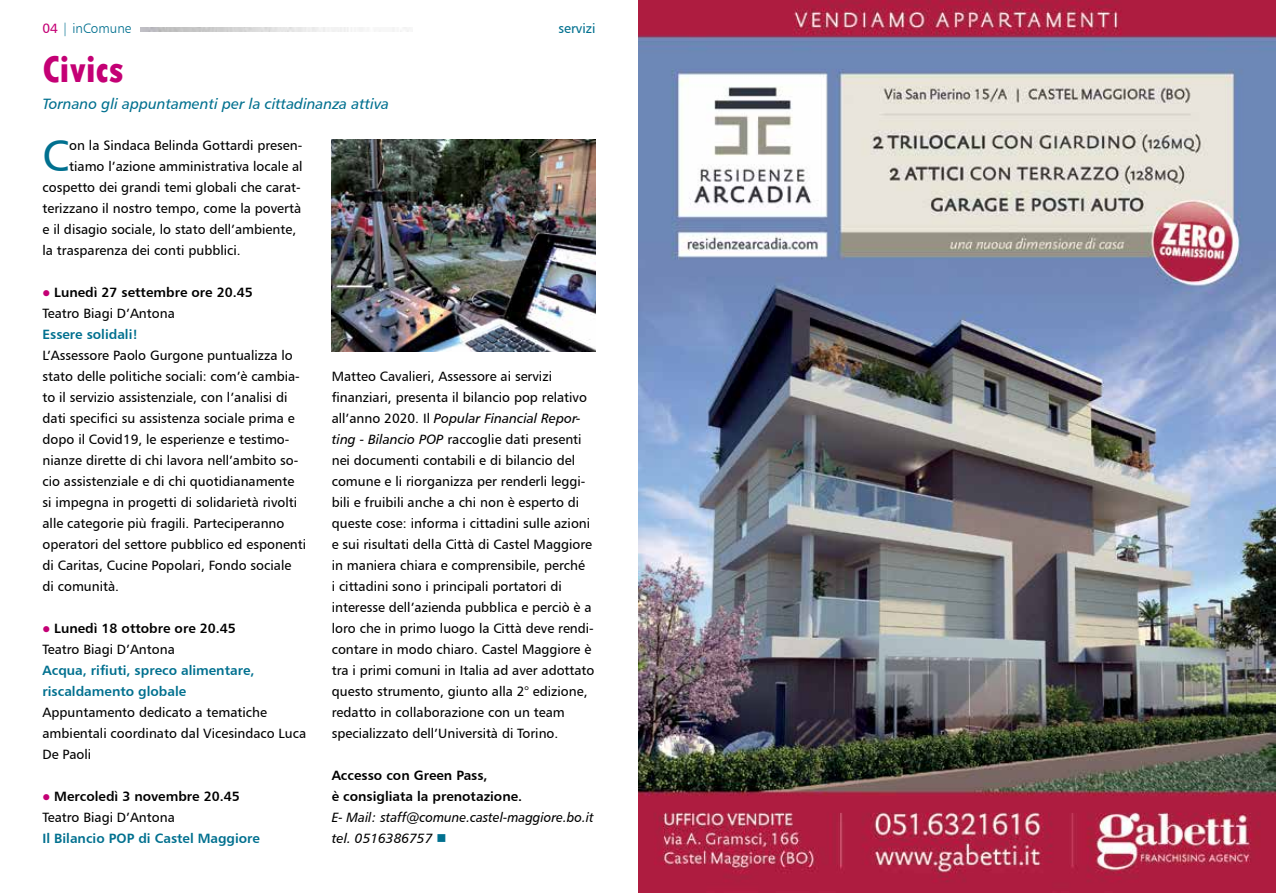
<style>
.page{position:relative;width:1276px;height:893px;background:#fff}
.page>*{position:absolute;margin:0;border:0;box-sizing:border-box;transform-origin:0 0}
.t1{font:43.8px "Humanist 777 BT Roman B";color:#00708f}
.t2{font:800 condensed 39px "Tw Cen";color:#c40075}
.t3{font:15px "Humanist 777 BT Italic B";color:#00708f}
.t4{font:13.5px/21px "Humanist 777 BT Roman B";color:#000}
.t5{font:13.5px/21px "Humanist 777 BT Bold B";color:#000}
.t6{font:13.5px/21px "Humanist 777 BT Bold B";color:#00708f}
.t7{font:13.5px/21px "Humanist 777 BT Italic B";color:#000;scale:.96 1}
.t8{font:13.5px "Humanist 777 BT Italic B";color:#000}
.t9{font:13.5px "Humanist 777 BT Light B";color:#00708f}
.t10{font:13.5px "Humanist 777 BT Roman B";color:#00708f}
.s1{font-family:"Humanist 777 BT Roman B";color:#c40075}
.s2{color:#c40075}
.s3{font-family:"Humanist 777 BT Roman B"}
.s4{font-family:"Humanist 777 BT Italic B"}
.s5{color:#00708f}
</style>
<div class="page">
<img style="left:140px;top:28px;width:269px;height:4px">
<img style="left:638px;top:0;width:638px;height:893px">
<img style="left:332px;top:139px;width:263px;height:213px">
<p class="t9" style="left:43px;top:20px;width:90px"><span class="s1">04</span> | inComune</p>
<p class="t10" style="left:558px;top:19px;width:39px">servizi</p>
<h2 class="t2" style="left:43px;top:47px;width:83px">Civics</h2>
<p class="t3" style="left:43px;top:95px;width:348px">Tornano gli appuntamenti per la cittadinanza attiva</p>
<h1 class="t1" style="left:43px;top:128px;width:28px">C</h1>
<p class="t4" style="left:69px;top:134px;width:235px">on la Sindaca Belinda Gottardi presen-</p>
<p class="t4" style="left:69px;top:155px;width:235px">tiamo l’azione amministrativa locale al</p>
<p class="t4" style="left:43px;top:176px;width:260px">cospetto dei grandi temi globali che carat-</p>
<p class="t4" style="left:43px;top:197px;width:260px">terizzano il nostro tempo, come la povertà</p>
<p class="t4" style="left:43px;top:218px;width:255px">e il disagio sociale, lo stato dell’ambiente,</p>
<p class="t4" style="left:43px;top:239px;width:200px">la trasparenza dei conti pubblici.</p>
<p class="t5" style="left:43px;top:281px;width:212px"><span class="s2">●</span> Lunedì 27 settembre ore 20.45</p>
<p class="t4" style="left:43px;top:302px;width:134px">Teatro Biagi D’Antona</p>
<p class="t6" style="left:43px;top:323px;width:97px">Essere solidali!</p>
<p class="t4" style="left:43px;top:344px;width:265px">L’Assessore Paolo Gurgone puntualizza lo stato delle politiche sociali: com’è cambia&shy;to il servizio assistenziale, con l’analisi di dati specifici su assistenza sociale prima e dopo il Covid19, le esperienze e testimo&shy;nianze dirette di chi lavora nell’ambito so&shy;cio assistenziale e di chi quotidianamente si impegna in progetti di solidarietà rivolti alle categorie più fragili. Parteciperanno operatori del settore pubblico ed esponenti di Caritas, Cucine Popolari, Fondo sociale<br>di comunità.</p>
<p class="t5" style="left:43px;top:617px;width:195px"><span class="s2">●</span> Lunedì 18 ottobre ore 20.45</p>
<p class="t4" style="left:43px;top:638px;width:134px">Teatro Biagi D’Antona</p>
<p class="t6" style="left:43px;top:659px;width:213px">Acqua, rifiuti, spreco alimentare, riscaldamento globale</p>
<p class="t4" style="left:43px;top:701px;width:265px">Appuntamento dedicato a tematiche ambientali coordinato dal Vicesindaco Luca<br>De Paoli</p>
<p class="t5" style="left:43px;top:785px;width:199px"><span class="s2">●</span> Mercoledì 3 novembre 20.45</p>
<p class="t4" style="left:43px;top:806px;width:134px">Teatro Biagi D’Antona</p>
<p class="t6" style="left:43px;top:827px;width:219px">Il Bilancio POP di Castel Maggiore</p>
<p class="t4" style="left:332px;top:366px;width:257px">Matteo Cavalieri, Assessore ai servizi finanziari, presenta il bilancio pop relativo</p>
<p class="t8" style="left:332px;top:410px;width:250px"><span class="s3">all’anno 2020. Il</span> Popular Financial Repor-</p>
<p class="t4" style="left:332px;top:429px;width:264px"><span class="s4">ting - Bilancio POP</span> raccoglie dati presenti nei documenti contabili e di bilancio del comune e li riorganizza per renderli leggi&shy;bili e fruibili anche a chi non è esperto di queste cose: informa i cittadini sulle azioni e sui risultati della Città di Castel Maggiore in maniera chiara e comprensibile, perché<br>i cittadini sono i principali portatori di interesse dell’azienda pubblica e perciò è a loro che in primo luogo la Città deve rendi&shy;contare in modo chiaro. Castel Maggiore è tra i primi comuni in Italia ad aver adottato questo strumento, giunto alla 2° edizione, redatto in collaborazione con un team specializzato dell’Università di Torino.</p>
<p class="t5" style="left:332px;top:765px;width:192px">Accesso con Green Pass,<br>è consigliata la prenotazione.</p>
<p class="t7" style="left:332px;top:807px;width:274px">E- Mail: staff@comune.castel-maggiore.bo.it tel. 0516386757 <span class="s5">■</span></p>
</div>
